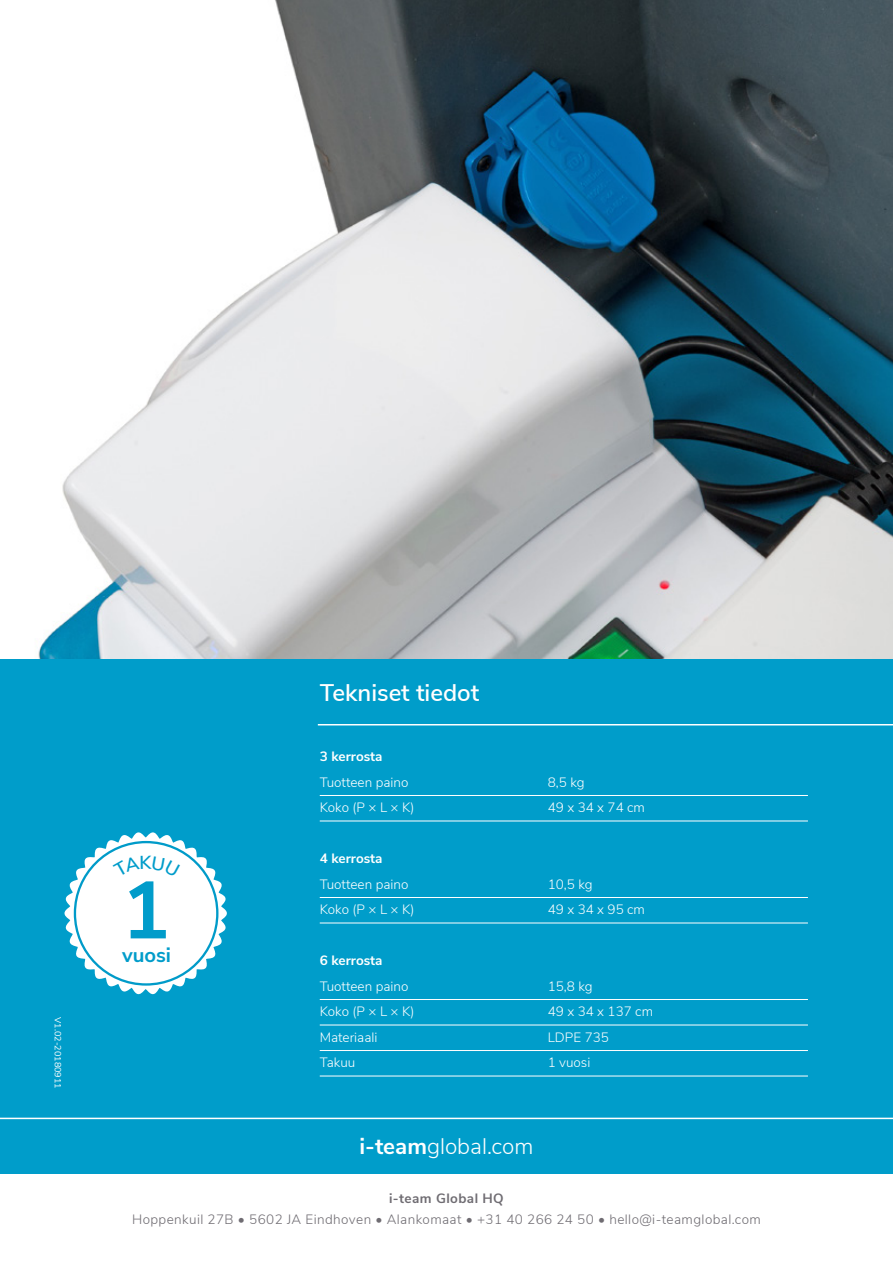
<style>
.page{position:relative;width:893px;height:1263px;background:#fff}
.page>*{position:absolute;margin:0;border:0;box-sizing:border-box;transform-origin:0 0}
.t1{font:700 80.85px "Nunito Sans";color:#019cca}
.t2{font:600 24px "Nunito Sans";color:#fff}
.t3{font:300 22.5px "Nunito Sans";color:#fff}
.t4{font:700 20.25px "Nunito Sans";color:#019cca}
.t5{font:300 13.5px "Nunito Sans";color:#fff}
.t6{font:300 13.5px "Nunito Sans";letter-spacing:.03em;color:#6f6c72}
.t7{font:700 13.5px "Nunito Sans";color:#fff}
.t8{font:700 13.5px "Nunito Sans";letter-spacing:.03em;color:#6f6c72}
.t9{font:9px "Nunito Sans";color:#fff}
.s1{font-weight:700}
</style>
<div class="page">
<img style="left:38px;top:0;width:855px;height:659px">
<div style="left:0;top:659px;width:893px;height:515px;background:#009dca"></div>
<hr style="left:320px;top:795px;width:488px;height:1px;background:#fff">
<hr style="left:320px;top:821px;width:488px;height:1px;background:#fff">
<hr style="left:320px;top:897px;width:488px;height:1px;background:#fff">
<hr style="left:320px;top:923px;width:488px;height:1px;background:#fff">
<hr style="left:320px;top:999px;width:488px;height:1px;background:#fff">
<hr style="left:320px;top:1025px;width:488px;height:1px;background:#fff">
<hr style="left:320px;top:1050px;width:488px;height:1px;background:#fff">
<hr style="left:320px;top:1076px;width:488px;height:1px;background:#fff">
<hr style="left:318px;top:724px;width:575px;height:1px;background:#fff">
<hr style="left:0;top:1118px;width:893px;height:1px;background:#fff">
<svg style="left:65px;top:832px;width:162px;height:162px"></svg>
<p class="t9" style="left:64px;top:1017px;width:73px;rotate:90deg">V1.02-20180911</p>
<h1 class="t1" style="left:121px;top:851px;width:50px">1</h1>
<h3 class="t4" style="left:122px;top:940px;width:51px">vuosi</h3>
<h2 class="t2" style="left:320px;top:675px;width:161px">Tekniset tiedot</h2>
<p class="t7" style="left:320px;top:746px;width:64px">3 kerrosta</p>
<p class="t5" style="left:320px;top:772px;width:90px">Tuotteen paino</p>
<p class="t5" style="left:548px;top:772px;width:38px">8,5 kg</p>
<p class="t5" style="left:320px;top:797px;width:96px">Koko (P × L × K)</p>
<p class="t5" style="left:548px;top:797px;width:99px">49 x 34 x 74 cm</p>
<p class="t7" style="left:320px;top:848px;width:64px">4 kerrosta</p>
<p class="t5" style="left:320px;top:874px;width:90px">Tuotteen paino</p>
<p class="t5" style="left:548px;top:874px;width:46px">10,5 kg</p>
<p class="t5" style="left:320px;top:900px;width:96px">Koko (P × L × K)</p>
<p class="t5" style="left:548px;top:900px;width:99px">49 x 34 x 95 cm</p>
<p class="t7" style="left:320px;top:950px;width:64px">6 kerrosta</p>
<p class="t5" style="left:320px;top:976px;width:90px">Tuotteen paino</p>
<p class="t5" style="left:548px;top:976px;width:46px">15,8 kg</p>
<p class="t5" style="left:320px;top:1002px;width:96px">Koko (P × L × K)</p>
<p class="t5" style="left:548px;top:1002px;width:107px">49 x 34 x 137 cm</p>
<p class="t5" style="left:320px;top:1027px;width:59px">Materiaali</p>
<p class="t5" style="left:548px;top:1027px;width:63px">LDPE 735</p>
<p class="t5" style="left:320px;top:1053px;width:37px">Takuu</p>
<p class="t5" style="left:548px;top:1053px;width:44px">1 vuosi</p>
<h3 class="t3" style="left:359px;top:1129px;width:175px"><span class="s1">i-team</span>global.com</h3>
<p class="t8" style="left:389px;top:1189px;width:116px">i-team Global HQ</p>
<p class="t6" style="left:132px;top:1210px;width:630px">Hoppenkuil 27B • 5602 JA Eindhoven • Alankomaat • +31 40 266 24 50 • hello@i-teamglobal.com</p>
</div>
